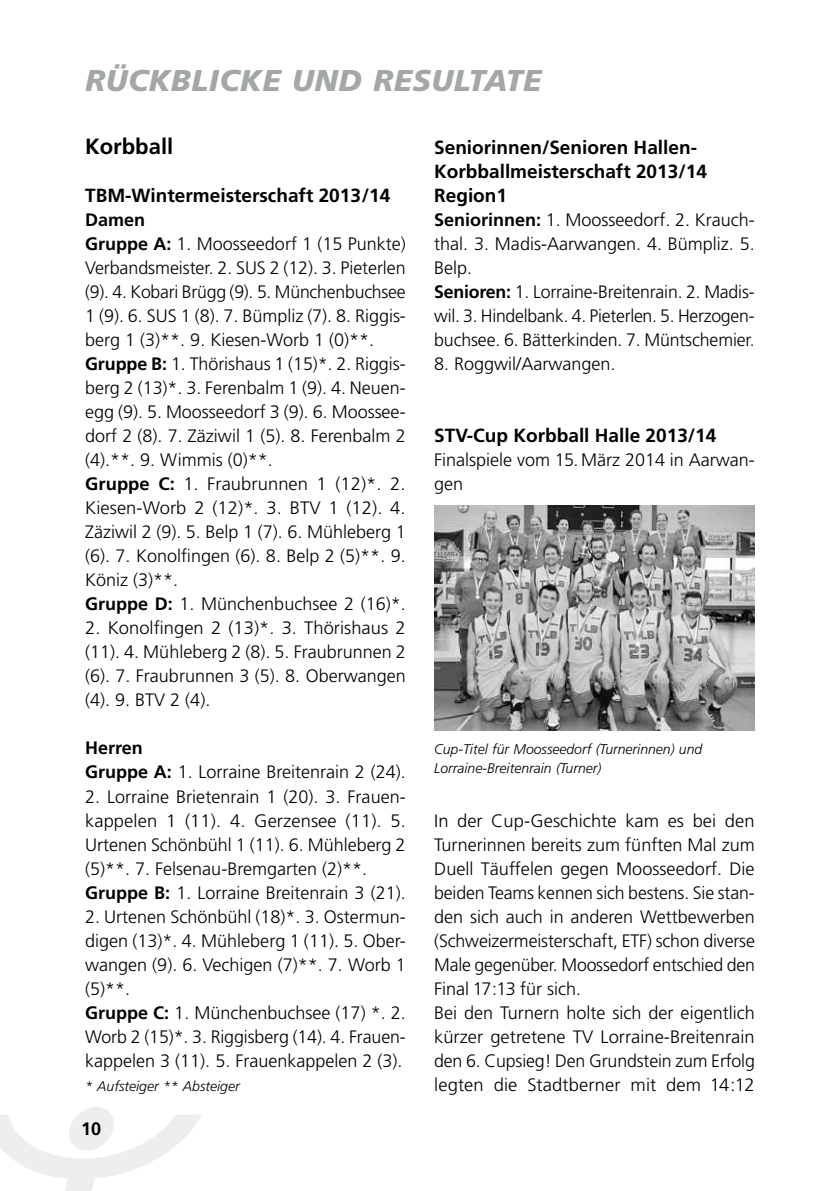
<style>
.page{position:relative;width:840px;height:1191px;background:#fff}
.page>*{position:absolute;margin:0;border:0;box-sizing:border-box;transform-origin:0 0}
.t1{font:italic 900 30px "Frutiger";letter-spacing:.02em;color:#a4a7a7}
.t2{font:700 22px "Frutiger";color:#000}
.t3{font:700 19px/24px "Frutiger";color:#000}
.t4{font:300 18px/24px "Frutiger";color:#000}
.t5{font:700 18px "Frutiger";color:#000}
.t6{font:italic 300 14px/18px "Frutiger";color:#000}
.s1{font-weight:700}
</style>
<div class="page">
<svg style="left:0;top:1107px;width:201px;height:84px"></svg>
<img style="left:434px;top:505px;width:320px;height:225px">
<h1 class="t1" style="left:85px;top:63px;width:105px">RÜCKBLIC</h1>
<h1 class="t1" style="left:240px;top:63px;width:153px">KEUND RESULTATE</h1>
<p class="t2" style="left:85px;top:134px;width:90px">Korbball</p>
<p class="t3" style="left:85px;top:184px;width:306px">TBM-Wintermeisterschaft 2013/14</p>
<p class="t4" style="left:85px;top:208px;width:322px"><span class="s1">Damen<br>Gruppe A:</span> 1. Moosseedorf 1 (15 Punkte)<br>Verbandsmeister. 2. SUS 2 (12). 3. Pieterlen (9). 4. Kobari Brügg (9). 5. Münchenbuchsee 1 (9). 6. SUS 1 (8). 7. Bümpliz (7). 8. Riggis&shy;berg 1 (3)**. 9. Kiesen-Worb 1 (0)**.<br><span class="s1">Gruppe B:</span> 1. Thörishaus 1 (15)*. 2. Riggis&shy;berg 2 (13)*. 3. Ferenbalm 1 (9). 4. Neuen&shy;egg (9). 5. Moosseedorf 3 (9). 6. Moossee&shy;dorf 2 (8). 7. Zäziwil 1 (5). 8. Ferenbalm 2 (4).**. 9. Wimmis (0)**.<br><span class="s1">Gruppe C:</span> 1. Fraubrunnen 1 (12)*. 2.<br>Kiesen-Worb 2 (12)*. 3. BTV 1 (12). 4.<br>Zäziwil 2 (9). 5. Belp 1 (7). 6. Mühleberg 1 (6). 7. Konolfingen (6). 8. Belp 2 (5)**. 9.<br>Köniz (3)**.<br><span class="s1">Gruppe D:</span> 1. Münchenbuchsee 2 (16)*.</p>
<p class="t4" style="left:85px;top:616px;width:322px;text-align:justify">2. Konolfingen 2 (13)*. 3. Thörishaus 2 (11). 4. Mühleberg 2 (8). 5. Fraubrunnen 2 (6). 7. Fraubrunnen 3 (5). 8. Oberwangen (4). 9. BTV 2 (4).</p>
<p class="t4" style="left:85px;top:736px;width:322px"><span class="s1">Herren<br>Gruppe A:</span> 1. Lorraine Breitenrain 2 (24).</p>
<p class="t4" style="left:85px;top:784px;width:322px">2. Lorraine Brietenrain 1 (20). 3. Frauen&shy;kappelen 1 (11). 4. Gerzensee (11). 5.<br>Urtenen Schönbühl 1 (11). 6. Mühleberg 2 (5)**. 7. Felsenau-Bremgarten (2)**.<br><span class="s1">Gruppe B:</span> 1. Lorraine Breitenrain 3 (21).</p>
<p class="t4" style="left:85px;top:904px;width:322px">2. Urtenen Schönbühl (18)*. 3. Ostermun&shy;digen (13)*. 4. Mühleberg 1 (11). 5. Ober&shy;wangen (9). 6. Vechigen (7)**. 7. Worb 1 (5)**.<br><span class="s1">Gruppe C:</span> 1. Münchenbuchsee (17) *. 2.<br>Worb 2 (15)*. 3. Riggisberg (14). 4. Frauen&shy;kappelen 3 (11). 5. Frauenkappelen 2 (3).</p>
<p class="t6" style="left:85px;top:1077px;width:156px">* Aufsteiger ** Absteiger</p>
<p class="t5" style="left:81px;top:1118px;width:22px">10</p>
<p class="t3" style="left:434px;top:136px;width:274px">Seniorinnen/Senioren Hallen-<br>Korbballmeisterschaft 2013/14<br>Region1</p>
<p class="t4" style="left:434px;top:208px;width:322px"><span class="s1">Seniorinnen:</span> 1. Moosseedorf. 2. Krauch&shy;thal. 3. Madis-Aarwangen. 4. Bümpliz. 5.<br>Belp.<br><span class="s1">Senioren:</span> 1. Lorraine-Breitenrain. 2. Madis&shy;wil. 3. Hindelbank. 4. Pieterlen. 5. Herzogen&shy;buchsee. 6. Bätterkinden. 7. Müntschemier.</p>
<p class="t4" style="left:434px;top:352px;width:183px">8. Roggwil/Aarwangen.</p>
<p class="t3" style="left:434px;top:424px;width:283px">STV-Cup Korbball Halle 2013/14</p>
<p class="t4" style="left:434px;top:448px;width:320px">Finalspiele vom 15. März 2014 in Aarwan&shy;gen</p>
<p class="t6" style="left:434px;top:741px;width:269px">Cup-Titel für Moosseedorf (Turnerinnen) und<br>Lorraine-Breitenrain (Turner)</p>
<p class="t4" style="left:434px;top:808px;width:322px">In der Cup-Geschichte kam es bei den Turnerinnen bereits zum fünften Mal zum Duell Täuffelen gegen Moosseedorf. Die beiden Teams kennen sich bestens. Sie stan&shy;den sich auch in anderen Wettbewerben (Schweizermeisterschaft, ETF) schon diverse Male gegenüber. Moossedorf entschied den Final 17:13 für sich.<br>Bei den Turnern holte sich der eigentlich kürzer getretene TV Lorraine-Breitenrain den 6. Cupsieg! Den Grundstein zum Erfolg legten die Stadtberner mit dem 14:12</p>
</div>
